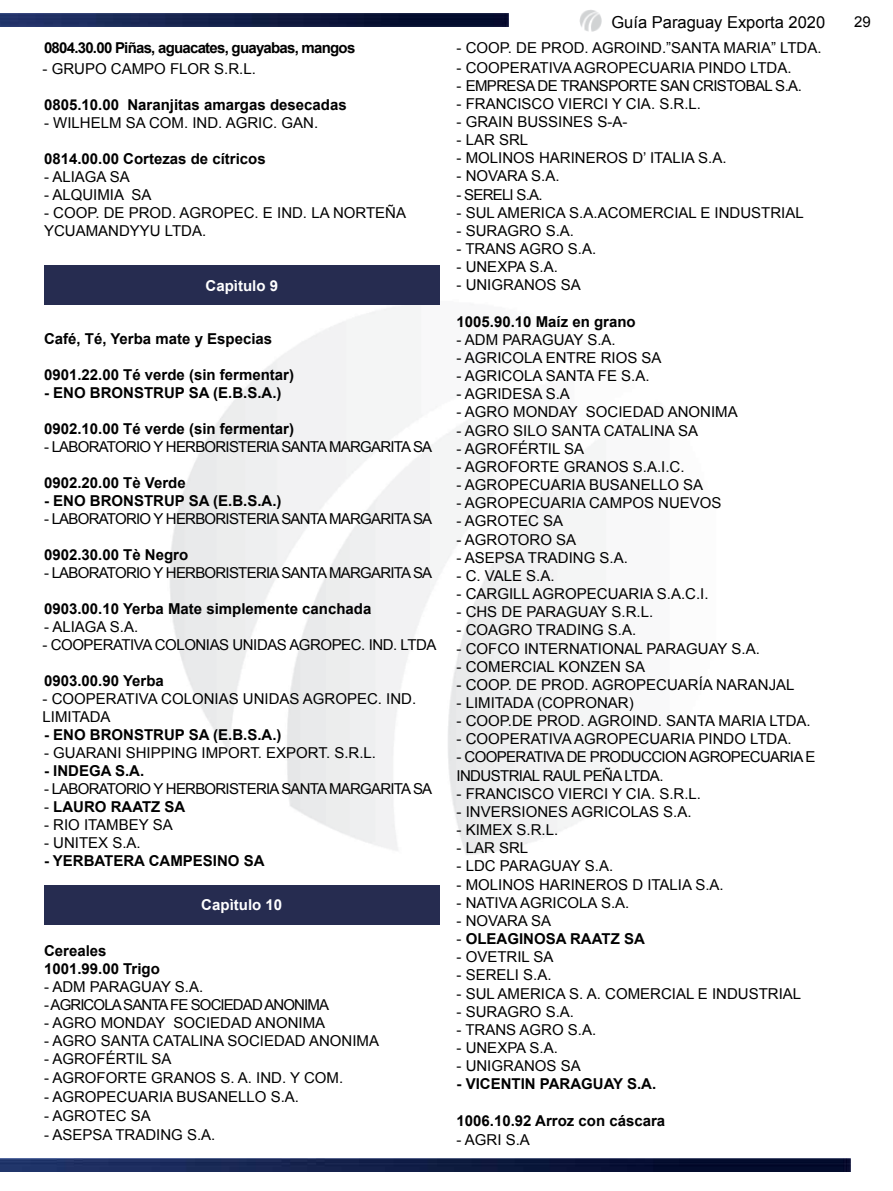
<style>
.page{position:relative;width:893px;height:1191px;background:#fff}
.page>*{position:absolute;margin:0;border:0;box-sizing:border-box;transform-origin:0 0}
.t1{font:16.5px "Arial";color:#000}
.t2{font:15px/18px "Arial";color:#000}
.t3{font:700 15px/18px "Arial";color:#000}
.t4{font:15px "Arial";letter-spacing:-.05em;color:#000}
.t5{font:15px/18.1px "Arial";letter-spacing:-.04em;color:#000}
.t6{font:15px "Arial";letter-spacing:-.03em;color:#000}
.t7{font:700 15px "Arial";letter-spacing:-.05em;color:#000}
.t8{font:15px "Arial";letter-spacing:-.06em;color:#000}
.t9{font:700 15px "Arial";color:#fff}
.s1{font-weight:400}
</style>
<div class="page">
<img style="left:0;top:1158px;width:851px;height:13px">
<img style="left:579px;top:10px;width:22px;height:21px">
<img style="left:0;top:14px;width:508px;height:13px">
<img style="left:170px;top:299px;width:461px;height:556px">
<div style="left:44px;top:266px;width:395px;height:39px;background:#262c50"></div>
<div style="left:44px;top:885px;width:395px;height:39px;background:#262c50"></div>
<p class="t7" style="left:44px;top:38px;width:313px">0804.30.00 Piñas, aguacates, guayabas, mangos</p>
<p class="t2" style="left:43px;top:59px;width:215px">- GRUPO CAMPO FLOR S.R.L.</p>
<p class="t3" style="left:44px;top:95px;width:304px">0805.10.00 Naranjitas amargas desecadas</p>
<p class="t2" style="left:44px;top:113px;width:276px">- WILHELM SA COM. IND. AGRIC. GAN.</p>
<p class="t3" style="left:44px;top:149px;width:223px">0814.00.00 Cortezas de cítricos</p>
<p class="t2" style="left:44px;top:167px;width:87px">- ALIAGA SA</p>
<p class="t2" style="left:44px;top:185px;width:109px">- ALQUIMIA SA</p>
<p class="t2" style="left:44px;top:203px;width:364px">- COOP. DE PROD. AGROPEC. E IND. LA NORTEÑA<br>YCUAMANDYYU LTDA.</p>
<p class="t9" style="left:205px;top:275px;width:74px">Capìtulo 9</p>
<p class="t3" style="left:44px;top:329px;width:230px">Café, Té, Yerba mate y Especias</p>
<p class="t3" style="left:44px;top:365px;width:252px">0901.22.00 Té verde (sin fermentar)</p>
<p class="t3" style="left:44px;top:383px;width:239px">- ENO BRONSTRUP SA (E.B.S.A.)</p>
<p class="t3" style="left:44px;top:419px;width:252px">0902.10.00 Té verde (sin fermentar)</p>
<p class="t4" style="left:44px;top:436px;width:390px">- LABORATORIO Y HERBORISTERIA SANTA MARGARITA SA</p>
<p class="t3" style="left:44px;top:473px;width:143px">0902.20.00 Tè Verde</p>
<p class="t3" style="left:44px;top:491px;width:239px">- ENO BRONSTRUP SA (E.B.S.A.)</p>
<p class="t4" style="left:44px;top:508px;width:390px">- LABORATORIO Y HERBORISTERIA SANTA MARGARITA SA</p>
<p class="t3" style="left:44px;top:545px;width:146px">0902.30.00 Tè Negro</p>
<p class="t4" style="left:44px;top:562px;width:390px">- LABORATORIO Y HERBORISTERIA SANTA MARGARITA SA</p>
<p class="t3" style="left:44px;top:599px;width:329px">0903.00.10 Yerba Mate simplemente canchada</p>
<p class="t2" style="left:44px;top:617px;width:96px">- ALIAGA S.A.</p>
<p class="t6" style="left:43px;top:634px;width:395px">- COOPERATIVA COLONIAS UNIDAS AGROPEC. IND. LTDA</p>
<p class="t3" style="left:44px;top:671px;width:121px">0903.00.90 Yerba</p>
<p class="t2" style="left:43px;top:689px;width:375px">- COOPERATIVA COLONIAS UNIDAS AGROPEC. IND.<br>LIMITADA</p>
<p class="t3" style="left:44px;top:725px;width:239px">- ENO BRONSTRUP SA (E.B.S.A.)</p>
<p class="t2" style="left:44px;top:743px;width:334px">- GUARANI SHIPPING IMPORT. EXPORT. S.R.L.</p>
<p class="t3" style="left:44px;top:761px;width:102px">- INDEGA S.A.</p>
<p class="t4" style="left:44px;top:778px;width:390px">- LABORATORIO Y HERBORISTERIA SANTA MARGARITA SA</p>
<p class="t3" style="left:44px;top:797px;width:143px"><span class="s1">-</span> LAURO RAATZ SA</p>
<p class="t2" style="left:44px;top:815px;width:130px">- RIO ITAMBEY SA</p>
<p class="t2" style="left:44px;top:833px;width:98px">- UNITEX S.A.</p>
<p class="t3" style="left:44px;top:851px;width:222px">- YERBATERA CAMPESINO SA</p>
<p class="t9" style="left:201px;top:894px;width:82px">Capìtulo 10</p>
<p class="t3" style="left:44px;top:941px;width:117px">Cereales<br>1001.99.00 Trigo</p>
<p class="t2" style="left:44px;top:977px;width:161px">- ADM PARAGUAY S.A.</p>
<p class="t8" style="left:44px;top:994px;width:286px">- AGRICOLA SANTA FE SOCIEDAD ANONIMA</p>
<p class="t2" style="left:44px;top:1013px;width:283px">- AGRO MONDAY SOCIEDAD ANONIMA</p>
<p class="t2" style="left:44px;top:1031px;width:337px">- AGRO SANTA CATALINA SOCIEDAD ANONIMA</p>
<p class="t2" style="left:44px;top:1049px;width:129px">- AGROFÉRTIL SA</p>
<p class="t2" style="left:44px;top:1068px;width:301px">- AGROFORTE GRANOS S. A. IND. Y COM.</p>
<p class="t2" style="left:44px;top:1087px;width:257px">- AGROPECUARIA BUSANELLO S.A.</p>
<p class="t2" style="left:44px;top:1106px;width:108px">- AGROTEC SA</p>
<p class="t2" style="left:44px;top:1125px;width:173px">- ASEPSA TRADING S.A.</p>
<p class="t1" style="left:611px;top:11px;width:215px">Guía Paraguay Exporta 2020</p>
<p class="t2" style="left:854px;top:12px;width:18px">29</p>
<p class="t2" style="left:456px;top:39px;width:367px">- COOP. DE PROD. AGROIND.”SANTA MARIA” LTDA.</p>
<p class="t2" style="left:456px;top:58px;width:337px">- COOPERATIVA AGROPECUARIA PINDO LTDA.</p>
<p class="t5" style="left:456px;top:76px;width:347px">- EMPRESA DE TRANSPORTE SAN CRISTOBAL S.A.</p>
<p class="t2" style="left:456px;top:94px;width:246px">- FRANCISCO VIERCI Y CIA. S.R.L.</p>
<p class="t2" style="left:456px;top:113px;width:172px">- GRAIN BUSSINES S-A-</p>
<p class="t2" style="left:456px;top:131px;width:73px">- LAR SRL</p>
<p class="t2" style="left:456px;top:149px;width:272px">- MOLINOS HARINEROS D’ ITALIA S.A.</p>
<p class="t2" style="left:456px;top:167px;width:105px">- NOVARA S.A.</p>
<p class="t2" style="left:456px;top:185px;width:88px">- SERELI S.A.</p>
<p class="t2" style="left:456px;top:203px;width:349px">- SUL AMERICA S.A.ACOMERCIAL E INDUSTRIAL</p>
<p class="t2" style="left:456px;top:221px;width:119px">- SURAGRO S.A.</p>
<p class="t2" style="left:456px;top:240px;width:141px">- TRANS AGRO S.A.</p>
<p class="t2" style="left:456px;top:258px;width:103px">- UNEXPA S.A.</p>
<p class="t2" style="left:456px;top:276px;width:126px">- UNIGRANOS SA</p>
<p class="t3" style="left:456px;top:312px;width:181px">1005.90.10 Maíz en grano</p>
<p class="t2" style="left:456px;top:330px;width:161px">- ADM PARAGUAY S.A.</p>
<p class="t2" style="left:456px;top:349px;width:207px">- AGRICOLA ENTRE RIOS SA</p>
<p class="t2" style="left:456px;top:367px;width:195px">- AGRICOLA SANTA FE S.A.</p>
<p class="t2" style="left:456px;top:385px;width:115px">- AGRIDESA S.A</p>
<p class="t2" style="left:456px;top:403px;width:283px">- AGRO MONDAY SOCIEDAD ANONIMA</p>
<p class="t2" style="left:456px;top:421px;width:243px">- AGRO SILO SANTA CATALINA SA</p>
<p class="t2" style="left:456px;top:439px;width:129px">- AGROFÉRTIL SA</p>
<p class="t2" style="left:456px;top:457px;width:230px">- AGROFORTE GRANOS S.A.I.C.</p>
<p class="t2" style="left:456px;top:476px;width:248px">- AGROPECUARIA BUSANELLO SA</p>
<p class="t2" style="left:456px;top:494px;width:267px">- AGROPECUARIA CAMPOS NUEVOS</p>
<p class="t2" style="left:456px;top:512px;width:108px">- AGROTEC SA</p>
<p class="t2" style="left:456px;top:530px;width:121px">- AGROTORO SA</p>
<p class="t2" style="left:456px;top:548px;width:173px">- ASEPSA TRADING S.A.</p>
<p class="t2" style="left:456px;top:566px;width:100px">- C. VALE S.A.</p>
<p class="t2" style="left:456px;top:584px;width:254px">- CARGILL AGROPECUARIA S.A.C.I.</p>
<p class="t2" style="left:456px;top:603px;width:198px">- CHS DE PARAGUAY S.R.L.</p>
<p class="t2" style="left:456px;top:621px;width:181px">- COAGRO TRADING S.A.</p>
<p class="t2" style="left:456px;top:639px;width:305px">- COFCO INTERNATIONAL PARAGUAY S.A.</p>
<p class="t2" style="left:456px;top:657px;width:190px">- COMERCIAL KONZEN SA</p>
<p class="t2" style="left:456px;top:675px;width:340px">- COOP. DE PROD. AGROPECUARÍA NARANJAL</p>
<p class="t2" style="left:456px;top:693px;width:179px">- LIMITADA (COPRONAR)</p>
<p class="t2" style="left:456px;top:712px;width:356px">- COOP.DE PROD. AGROIND. SANTA MARIA LTDA.</p>
<p class="t2" style="left:456px;top:730px;width:337px">- COOPERATIVA AGROPECUARIA PINDO LTDA.</p>
<p class="t5" style="left:456px;top:748px;width:361px">- COOPERATIVA DE PRODUCCION AGROPECUARIA E<br>INDUSTRIAL RAUL PEÑA LTDA.</p>
<p class="t2" style="left:456px;top:784px;width:246px">- FRANCISCO VIERCI Y CIA. S.R.L.</p>
<p class="t2" style="left:456px;top:802px;width:237px">- INVERSIONES AGRICOLAS S.A.</p>
<p class="t2" style="left:456px;top:820px;width:103px">- KIMEX S.R.L.</p>
<p class="t2" style="left:456px;top:839px;width:73px">- LAR SRL</p>
<p class="t2" style="left:456px;top:857px;width:158px">- LDC PARAGUAY S.A.</p>
<p class="t2" style="left:456px;top:875px;width:269px">- MOLINOS HARINEROS D ITALIA S.A.</p>
<p class="t2" style="left:456px;top:893px;width:174px">- NATIVA AGRICOLA S.A.</p>
<p class="t2" style="left:456px;top:911px;width:96px">- NOVARA SA</p>
<p class="t3" style="left:456px;top:930px;width:190px"><span class="s1">-</span> OLEAGINOSA RAATZ SA</p>
<p class="t2" style="left:456px;top:947px;width:98px">- OVETRIL SA</p>
<p class="t2" style="left:456px;top:966px;width:97px">- SERELI S.A.</p>
<p class="t2" style="left:456px;top:984px;width:346px">- SUL AMERICA S. A. COMERCIAL E INDUSTRIAL</p>
<p class="t2" style="left:456px;top:1002px;width:119px">- SURAGRO S.A.</p>
<p class="t2" style="left:456px;top:1020px;width:141px">- TRANS AGRO S.A.</p>
<p class="t2" style="left:456px;top:1038px;width:103px">- UNEXPA S.A.</p>
<p class="t2" style="left:456px;top:1056px;width:126px">- UNIGRANOS SA</p>
<p class="t3" style="left:456px;top:1075px;width:201px">- VICENTIN PARAGUAY S.A.</p>
<p class="t3" style="left:456px;top:1111px;width:210px">1006.10.92 Arroz con cáscara</p>
<p class="t2" style="left:456px;top:1130px;width:75px">- AGRI S.A</p>
</div>
